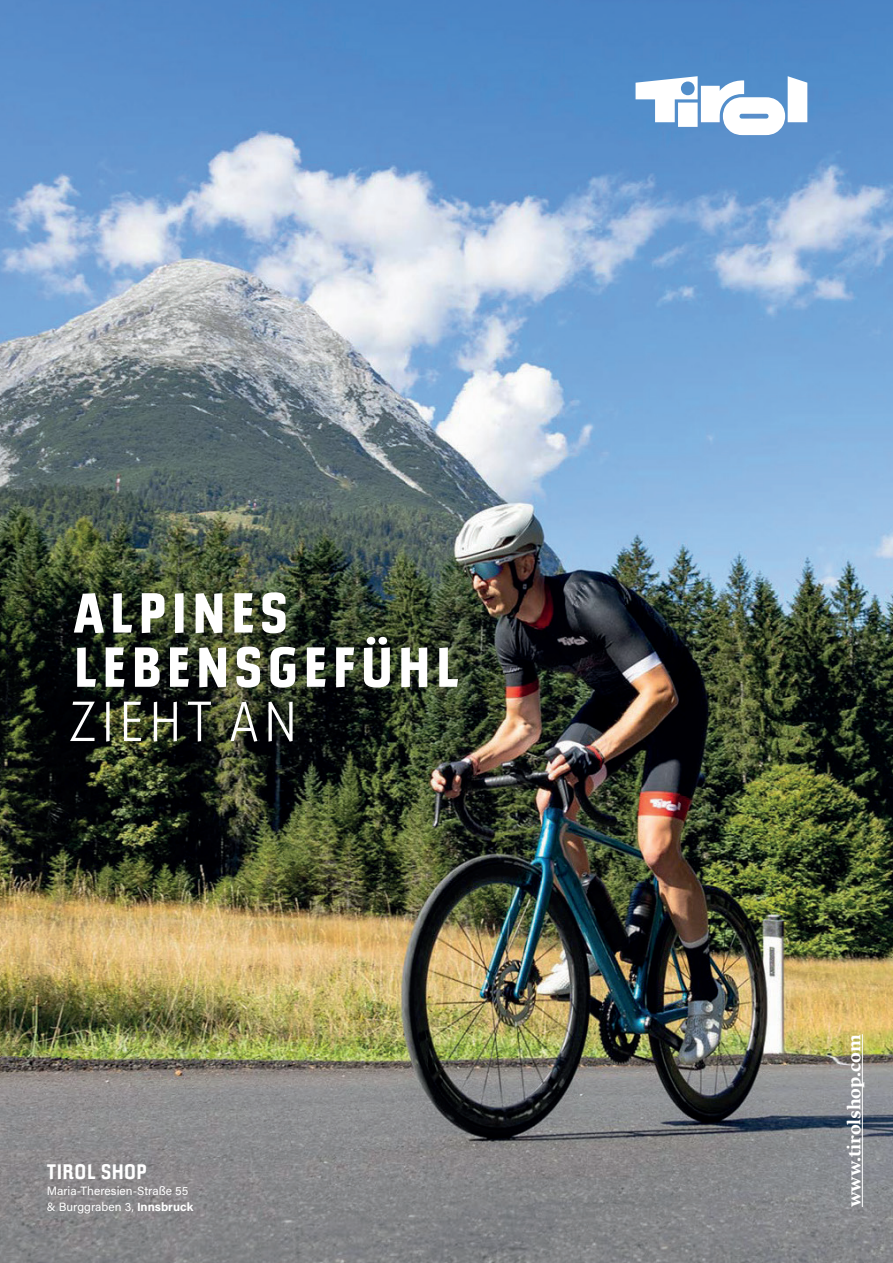
<style>
.page{position:relative;width:893px;height:1263px;background:#fff}
.page>*{position:absolute;margin:0;border:0;box-sizing:border-box;transform-origin:0 0}
.t1{font:800 56.25px/54.2px "Tirol Sans";letter-spacing:.1em;color:#fff}
.t2{font:200 56.25px "Tirol Sans";letter-spacing:.1em;color:#fff}
.t3{font:700 21px "Tirol Sans";letter-spacing:.025em;color:#fff}
.t4{font:700 18px "Lava LCG";letter-spacing:-.005em;color:#fff}
.t5{font:12px/15.8px "Acumin Pro";letter-spacing:.005em;color:#fff}
.s1{font-weight:700}
</style>
<div class="page">
<img style="left:0;top:0;width:893px;height:1263px">
<svg style="left:636px;top:76px;width:171px;height:59px"></svg>
<hr style="left:862px;top:1034px;width:1px;height:173px;background:#fff">
<h1 class="t1" style="left:73px;top:585px;width:387px">ALPINES<br>LEBENSGEFÜHL</h1>
<h1 class="t2" style="left:69px;top:688px;width:229px">ZIEHT AN</h1>
<h2 class="t3" style="left:47px;top:1159px;width:102px">TIROL SHOP</h2>
<p class="t5" style="left:47px;top:1182px;width:148px">Maria-Theresien-Straße 55 &amp; Burggraben 3, <span class="s1">Innsbruck</span></p>
<h3 class="t4" style="left:841px;top:1207px;width:174px;rotate:-90deg">www.tirolshop.com</h3>
</div>
